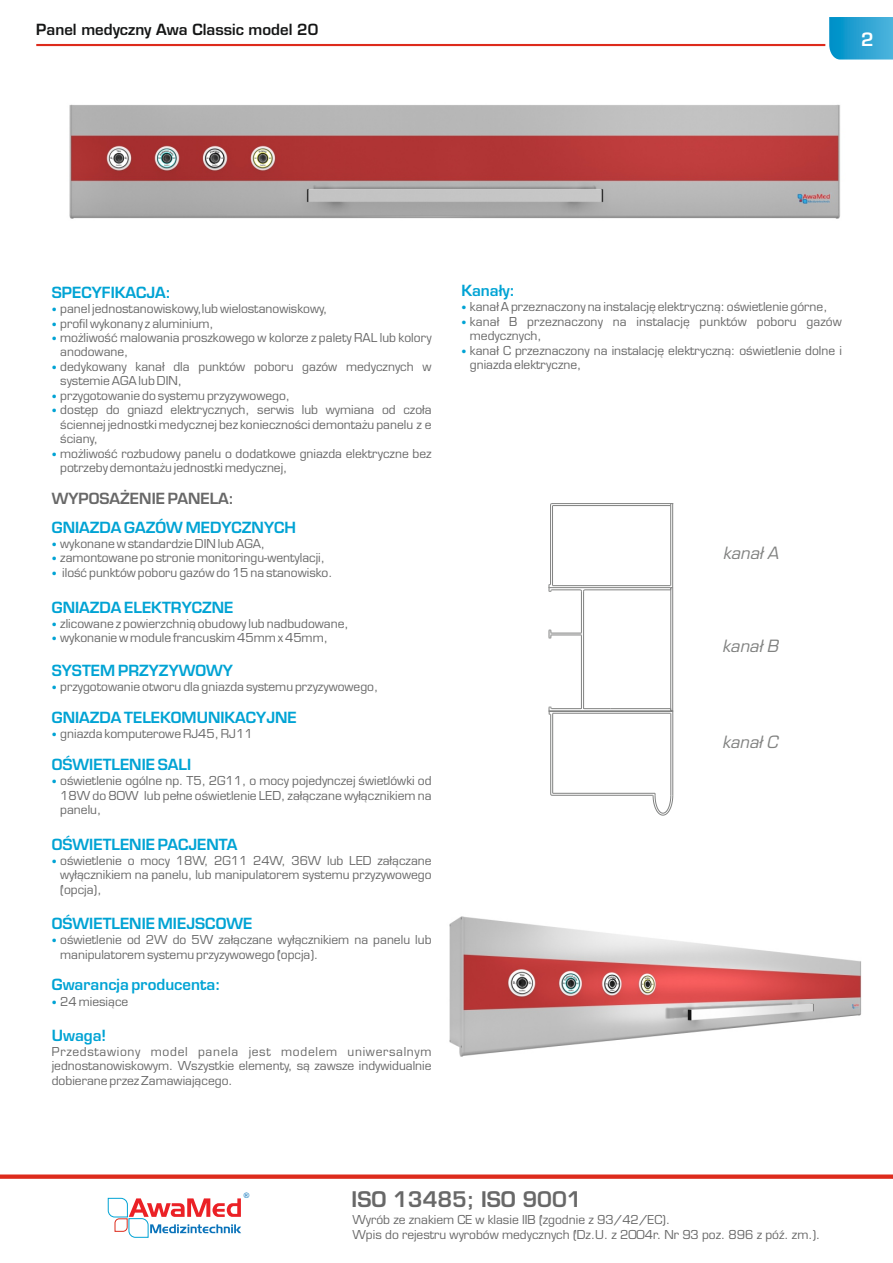
<style>
.page{position:relative;width:893px;height:1263px;background:#fff}
.page>*{position:absolute;margin:0;border:0;box-sizing:border-box;transform-origin:0 0}
.t1{font:700 21px "Euromode";color:#686868}
.t2{font:700 18px "Euromode";color:#fff}
.t3{font:italic 16.5px "Euromode";color:#818281}
.t4{font:700 15px "Euromode";color:#00a3d4}
.t5{font:700 15px "Euromode";color:#151616}
.t6{font:700 15px "Euromode";color:#686868}
.t7{font:12px/14.4px "Euromode";color:#686868}
.t8{font:7.5px "Arial";color:#0a73ba}
.s1{font-weight:700;color:#00a3d4}
</style>
<div class="page">
<hr style="left:552px;top:795px;width:101px;height:1px;background:#818281">
<svg style="left:550px;top:792px;width:4px;height:4px"></svg>
<hr style="left:553px;top:793px;width:102px;height:1px;background:#818281">
<svg style="left:652px;top:793px;width:22px;height:23px"></svg>
<hr style="left:553px;top:713px;width:118px;height:1px;background:#818281">
<hr style="left:672px;top:711px;width:1px;height:84px;background:#818281">
<hr style="left:670px;top:713px;width:1px;height:82px;background:#818281">
<hr style="left:552px;top:713px;width:1px;height:80px;background:#818281">
<hr style="left:550px;top:714px;width:1px;height:80px;background:#818281">
<hr style="left:549px;top:587px;width:121px;height:1px;background:#818281">
<hr style="left:552px;top:503px;width:121px;height:1px;background:#818281">
<hr style="left:553px;top:505px;width:117px;height:1px;background:#818281">
<hr style="left:553px;top:585px;width:117px;height:1px;background:#818281">
<hr style="left:672px;top:504px;width:1px;height:83px;background:#818281">
<hr style="left:670px;top:504px;width:1px;height:81px;background:#818281">
<hr style="left:552px;top:506px;width:1px;height:79px;background:#818281">
<hr style="left:550px;top:505px;width:1px;height:79px;background:#818281">
<hr style="left:581px;top:591px;width:1px;height:42px;background:#818281">
<hr style="left:551px;top:633px;width:30px;height:1px;background:#818281">
<svg style="left:548px;top:629px;width:4px;height:10px"></svg>
<hr style="left:551px;top:634px;width:30px;height:1px;background:#818281">
<hr style="left:581px;top:635px;width:1px;height:74px;background:#818281">
<hr style="left:583px;top:591px;width:1px;height:118px;background:#818281">
<hr style="left:672px;top:588px;width:1px;height:123px;background:#818281">
<hr style="left:670px;top:588px;width:1px;height:123px;background:#818281">
<hr style="left:585px;top:589px;width:85px;height:1px;background:#818281">
<hr style="left:549px;top:711px;width:121px;height:1px;background:#818281">
<hr style="left:610px;top:708px;width:60px;height:1px;background:#818281">
<svg style="left:548px;top:706px;width:62px;height:10px"></svg>
<svg style="left:669px;top:707px;width:5px;height:7px"></svg>
<svg style="left:548px;top:584px;width:38px;height:9px"></svg>
<svg style="left:669px;top:584px;width:5px;height:7px"></svg>
<img style="left:69px;top:104px;width:772px;height:115px">
<img style="left:449px;top:916px;width:413px;height:141px">
<hr style="left:36px;top:44px;width:789px;height:2px;background:#dd2b1c">
<svg style="left:829px;top:17px;width:64px;height:43px;background:#2ca4d3"></svg>
<svg style="left:0;top:1174px;width:893px;height:5px;background:#e1473a"></svg>
<svg style="left:107px;top:1197px;width:134px;height:41px"></svg>
<p class="t5" style="left:36px;top:23px;width:283px">Panel medyczny Awa Classic model 20</p>
<h2 class="t2" style="left:861px;top:33px;width:14px">2</h2>
<p class="t4" style="left:52px;top:286px;width:121px">SPECYFIKACJA:</p>
<p class="t7" style="left:52px;top:303px;width:277px"><span class="s1">•</span> panel jednostanowiskowy,lub wielostanowiskowy,</p>
<p class="t7" style="left:52px;top:317px;width:164px"><span class="s1">•</span> profil wykonany z aluminium,</p>
<p class="t7" style="left:52px;top:332px;width:381px"><span class="s1">•</span> możliwość malowania proszkowego w kolorze z palety RAL lub kolory</p>
<p class="t7" style="left:52px;top:360px;width:381px"><span class="s1">•</span> dedykowany kanał dla punktów poboru gazów medycznych w</p>
<p class="t7" style="left:52px;top:389px;width:240px"><span class="s1">•</span> przygotowanie do systemu przyzywowego,</p>
<p class="t7" style="left:52px;top:404px;width:381px"><span class="s1">•</span> dostęp do gniazd elektrycznych, serwis lub wymiana od czoła</p>
<p class="t7" style="left:52px;top:447px;width:381px"><span class="s1">•</span> możliwość rozbudowy panelu o dodatkowe gniazda elektryczne bez</p>
<p class="t7" style="left:60px;top:346px;width:70px">anodowane,</p>
<p class="t7" style="left:60px;top:375px;width:123px">systemie AGA lub DIN,</p>
<p class="t7" style="left:60px;top:418px;width:373px">ściennej jednostki medycznej bez konieczności demontażu panelu z e ściany,</p>
<p class="t7" style="left:60px;top:461px;width:229px">potrzeby demontażu jednostki medycznej,</p>
<p class="t6" style="left:52px;top:492px;width:184px">WYPOSAŻENIE PANELA:</p>
<p class="t4" style="left:52px;top:521px;width:246px">GNIAZDA GAZÓW MEDYCZNYCH</p>
<p class="t7" style="left:52px;top:538px;width:215px"><span class="s1">•</span> wykonane w standardzie DIN lub AGA,</p>
<p class="t7" style="left:52px;top:552px;width:275px"><span class="s1">•</span> zamontowane po stronie monitoringu-wentylacji,</p>
<p class="t7" style="left:52px;top:567px;width:282px"><span class="s1">•</span> ilość punktów poboru gazów do 15 na stanowisko.</p>
<p class="t4" style="left:52px;top:601px;width:183px">GNIAZDA ELEKTRYCZNE</p>
<p class="t7" style="left:52px;top:617px;width:298px"><span class="s1">•</span> zlicowane z powierzchnią obudowy lub nadbudowane,</p>
<p class="t7" style="left:52px;top:632px;width:278px"><span class="s1">•</span> wykonanie w module francuskim 45mm x 45mm,</p>
<p class="t4" style="left:52px;top:664px;width:183px">SYSTEM PRZYZYWOWY</p>
<p class="t7" style="left:52px;top:681px;width:328px"><span class="s1">•</span> przygotowanie otworu dla gniazda systemu przyzywowego,</p>
<p class="t4" style="left:52px;top:711px;width:246px">GNIAZDA TELEKOMUNIKACYJNE</p>
<p class="t7" style="left:52px;top:728px;width:202px"><span class="s1">•</span> gniazda komputerowe RJ45, RJ11</p>
<p class="t4" style="left:52px;top:759px;width:141px">OŚWIETLENIE SALI</p>
<p class="t7" style="left:52px;top:775px;width:381px"><span class="s1">•</span> oświetlenie ogólne np. T5, 2G11, o mocy pojedynczej świetlówki od</p>
<p class="t7" style="left:60px;top:789px;width:373px">18W do 80W lub pełne oświetlenie LED, załączane wyłącznikiem na panelu,</p>
<p class="t7" style="left:60px;top:854px;width:373px;text-align:justify;text-indent:317px">załączane wyłącznikiem na panelu, lub manipulatorem systemu przyzywowego (opcja),</p>
<p class="t4" style="left:52px;top:838px;width:187px">OŚWIETLENIE PACJENTA</p>
<p class="t7" style="left:52px;top:854px;width:72px"><span class="s1">•</span> oświetlenie</p>
<p class="t7" style="left:128px;top:854px;width:245px">o mocy 18W, 2G11 24W, 36W lub LED</p>
<p class="t4" style="left:52px;top:917px;width:202px">OŚWIETLENIE MIEJSCOWE</p>
<p class="t7" style="left:52px;top:934px;width:381px"><span class="s1">•</span> oświetlenie od 2W do 5W załączane wyłącznikiem a panel lub</p>
<p class="t4" style="left:52px;top:979px;width:170px">Gwarancja producenta:</p>
<p class="t7" style="left:52px;top:995px;width:78px"><span class="s1">•</span> 24 miesiące</p>
<p class="t7" style="left:354px;top:934px;width:8px">n</p>
<p class="t7" style="left:403px;top:934px;width:8px">u</p>
<p class="t7" style="left:60px;top:948px;width:260px">manipulatorem systemu przyzywowego (opcja).</p>
<p class="t4" style="left:52px;top:1029px;width:56px">Uwaga!</p>
<p class="t7" style="left:52px;top:1046px;width:381px;text-align:justify">Przedstawiony model panela jest modelem uniwersalnym jednostanowiskowym. Wszystkie elementy, są zawsze indywidualnie dobierane przez Zamawiającego.</p>
<p class="t4" style="left:461px;top:285px;width:55px">Kanały:</p>
<p class="t7" style="left:461px;top:301px;width:368px"><span class="s1">•</span> kanał A przeznaczony na instalację elektryczną: oświetlenie górne,</p>
<p class="t7" style="left:461px;top:315px;width:382px"><span class="s1">•</span> kanał B przeznaczony na instalację punktów poboru gazów</p>
<p class="t7" style="left:461px;top:344px;width:382px"><span class="s1">•</span> kanał C przeznaczony na instalację elektryczną: oświetlenie dolne i</p>
<p class="t7" style="left:470px;top:330px;width:73px">medycznych,</p>
<p class="t7" style="left:470px;top:359px;width:113px">gniazda elektryczne,</p>
<h3 class="t3" style="left:723px;top:546px;width:57px">kanał A</h3>
<h3 class="t3" style="left:722px;top:639px;width:57px">kanał B</h3>
<h3 class="t3" style="left:722px;top:735px;width:57px">kanał C</h3>
<p class="t8" style="left:244px;top:1192px;width:7px">®</p>
<h1 class="t1" style="left:352px;top:1190px;width:231px">ISO 13485; ISO 9001</h1>
<p class="t7" style="left:352px;top:1214px;width:469px">Wyrób ze znakiem CE w klasie IIB (zgodnie z 93/42/EC).<br>Wpis do rejestru wyrobów medycznych (Dz.U. z 2004r. Nr 93 poz. 896 z póź. zm.).</p>
</div>
